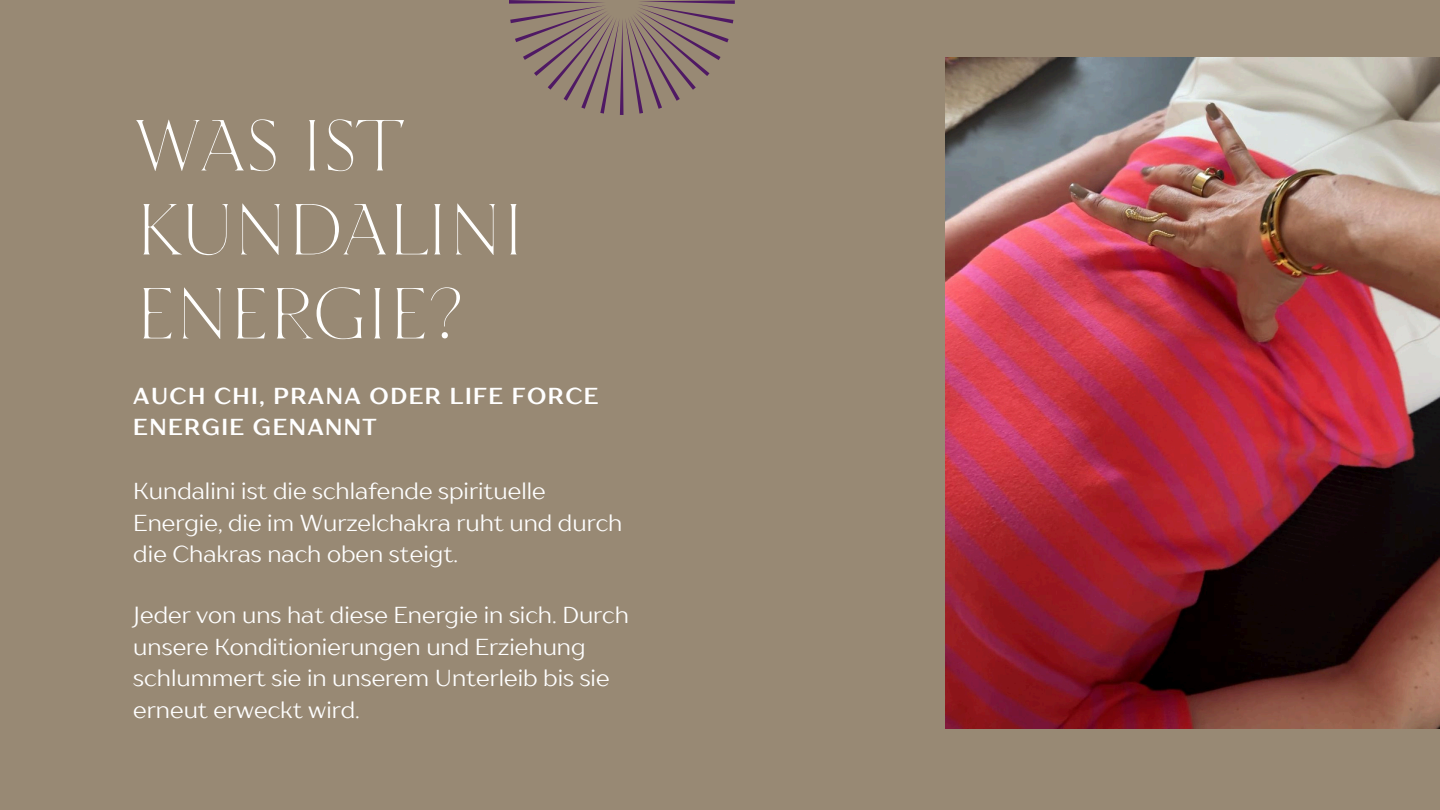
<style>
.page{position:relative;width:1440px;height:810px;background:#988974}
.page>*{position:absolute;margin:0;border:0;box-sizing:border-box;transform-origin:0 0}
.t1{font:72px/84px "TT Ricordi Nobili";letter-spacing:-.06em;color:#fffffe}
.t2{font:23px/31.5px "TT Drugs";color:#fff}
.t3{font:700 23px/31.5px "TT Drugs";letter-spacing:.065em;color:#fff}
</style>
<div class="page">
<svg style="left:509px;top:0;width:226px;height:115px"></svg>
<img style="left:946px;top:58px;width:494px;height:671px">
<p class="t1" style="left:133px;top:103px;width:395px">WAS IST<br>KUNDALINI<br>ENERGIE?</p>
<h2 class="t3" style="left:133px;top:380px;width:467px">AUCH CHI, PRANA ODER LIFE FORCE<br>ENERGIE GENANNT</h2>
<p class="t2" style="left:133px;top:475px;width:491px">Kundalini ist die schlafende spirituelle<br>Energie, die im Wurzelchakra ruht und durch die Chakras nach oben steigt.</p>
<p class="t2" style="left:133px;top:599px;width:497px">Jeder von uns hat diese Energie in sich. Durch unsere Konditionierungen und Erziehung schlummert sie in unserem Unterleib bis sie erneut erweckt wird.</p>
</div>
